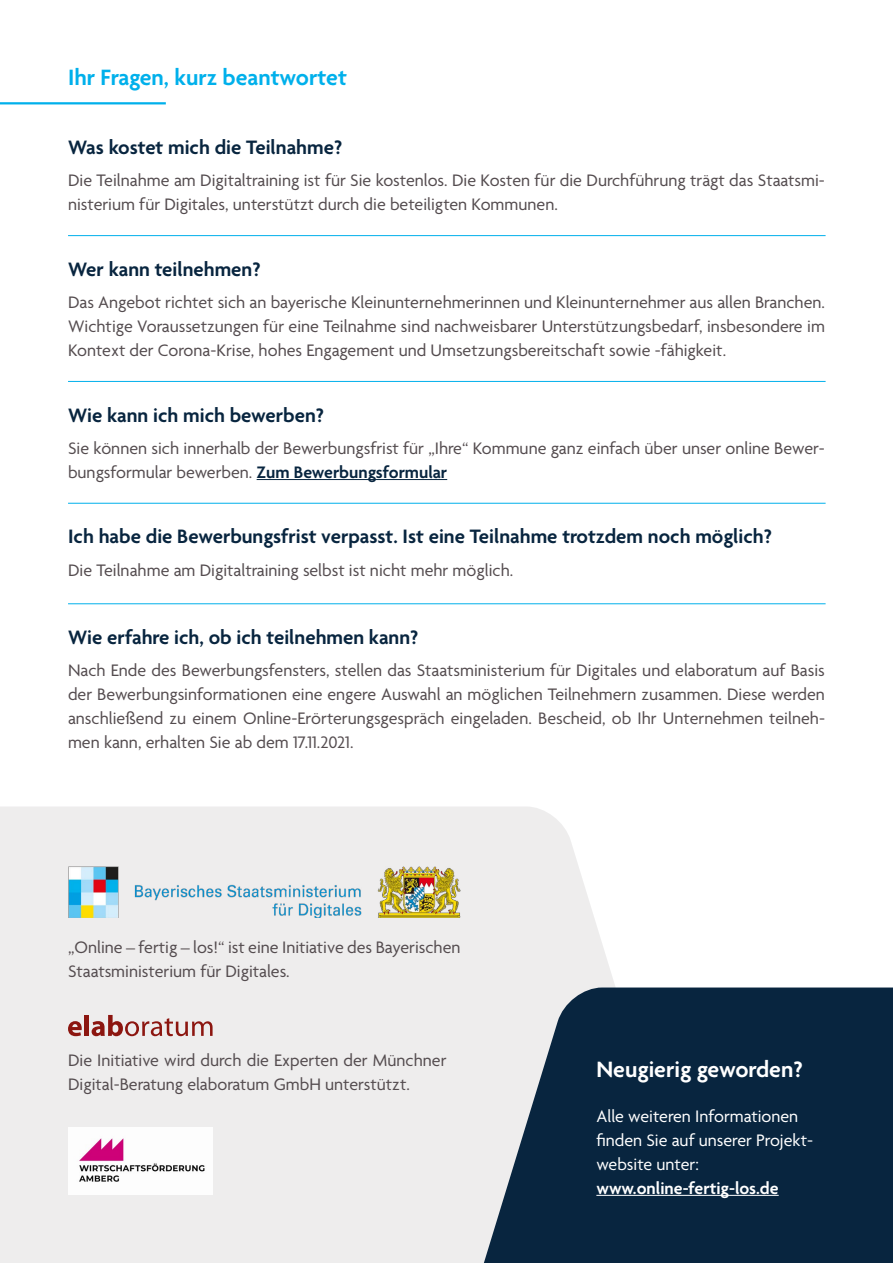
<style>
.page{position:relative;width:893px;height:1263px;background:#fff}
.page>*{position:absolute;margin:0;border:0;box-sizing:border-box;transform-origin:0 0}
.t1{font:600 24px "Agenda";color:#00b0eb}
.t2{font:600 24px "Agenda";color:#fff}
.t3{font:600 21px "Agenda";color:#08253f}
.t4{font:18px/24px "Agenda";color:#544c4f}
.t5{font:18px/24px "Agenda";color:#fff}
.t6{font:600 18px "Agenda";color:#fff}
.s1{font-weight:600;color:#08253f}
</style>
<div class="page">
<div style="left:0;top:807px;width:615px;height:456px;background:#eeeded"></div>
<img style="left:68px;top:867px;width:393px;height:51px">
<hr style="left:0;top:102px;width:166px;height:2px;background:#00b0eb">
<hr style="left:257px;top:479px;width:190px;height:1px;background:#08253f">
<svg style="left:68px;top:1021px;width:14px;height:15px"></svg>
<div style="left:84px;top:1015px;width:5px;height:21px;background:#8c1610"></div>
<svg style="left:92px;top:1015px;width:121px;height:21px;background:#cea7a5"></svg>
<hr style="left:68px;top:235px;width:758px;height:1px;background:#00b0eb">
<hr style="left:68px;top:381px;width:758px;height:1px;background:#00b0eb">
<hr style="left:68px;top:503px;width:758px;height:1px;background:#00b0eb">
<hr style="left:68px;top:603px;width:758px;height:1px;background:#00b0eb">
<svg style="left:445px;top:987px;width:448px;height:276px;background:#324a5f"></svg>
<hr style="left:596px;top:1195px;width:183px;height:1px;background:#fff">
<img style="left:68px;top:1128px;width:145px;height:67px">
<h1 class="t1" style="left:68px;top:65px;width:280px">Ihr Fragen, kurz beantwortet</h1>
<p class="t3" style="left:68px;top:136px;width:276px">Was kostet mich die Teilnahme?</p>
<p class="t4" style="left:68px;top:170px;width:758px">Die Teilnahme am Digitaltraining ist für Sie kostenlos. Die Kosten für die Durchführung trägt das Staatsmi&shy;nisterium für Digitales, unterstützt durch die beteiligten Kommunen.</p>
<p class="t3" style="left:68px;top:258px;width:194px">Wer kann teilnehmen?</p>
<p class="t4" style="left:68px;top:292px;width:758px;text-align:justify">Das Angebot richtet sich an bayerische Kleinunternehmerinnen und Kleinunternehmer aus allen Branchen.<br>Wichtige Voraussetzungen für eine Teilnahme sind nachweisbarer Unterstützungsbedarf, insbesondere im Kontext der Corona-Krise, hohes Engagement und Umsetzungsbereitschaft sowie ‑fähigkeit.</p>
<p class="t3" style="left:68px;top:404px;width:257px">Wie kann ich mich bewerben?</p>
<p class="t4" style="left:68px;top:437px;width:758px">Sie können sich innerhalb der Bewerbungsfrist für „Ihre“ Kommune ganz einfach über unser online Bewer&shy;bungsformular bewerben. <span class="s1">Zum Bewerbungsformular</span></p>
<p class="t3" style="left:68px;top:525px;width:705px">Ich habe die Bewerbungsfrist verpasst. Ist eine Teilnahme trotzdem noch möglich?</p>
<p class="t4" style="left:68px;top:559px;width:447px">Die Teilnahme am Digitaltraining selbst ist nicht mehr möglich.</p>
<p class="t3" style="left:68px;top:626px;width:352px">Wie erfahre ich, ob ich teilnehmen kann?</p>
<p class="t4" style="left:68px;top:660px;width:758px;text-align:justify">Nach Ende des Bewerbungsfensters, stellen das Staatsministerium für Digitales und elaboratum auf Basis der Bewerbungsinformationen eine engere Auswahl an möglichen Teilnehmern zusammen. Diese werden anschließend zu einem Online-Erörterungsgespräch eingeladen. Bescheid, ob Ihr Unternehmen teilneh&shy;men kann, erhalten Sie ab dem 17.11.2021.</p>
<p class="t4" style="left:68px;top:936px;width:394px">„Online – fertig – los!“ ist eine Initiative des Bayerischen<br>Staatsministerium für Digitales.</p>
<p class="t4" style="left:68px;top:1049px;width:380px">Die Initiative wird durch die Experten der Münchner<br>Digital-Beratung elaboratum GmbH unterstützt.</p>
<h1 class="t2" style="left:596px;top:1056px;width:208px">Neugierig geworden?</h1>
<p class="t5" style="left:596px;top:1105px;width:218px">Alle weiteren Informationen finden Sie auf unserer Projekt&shy;website unter:</p>
<p class="t6" style="left:596px;top:1178px;width:184px">www.online-fertig-los.de</p>
</div>
